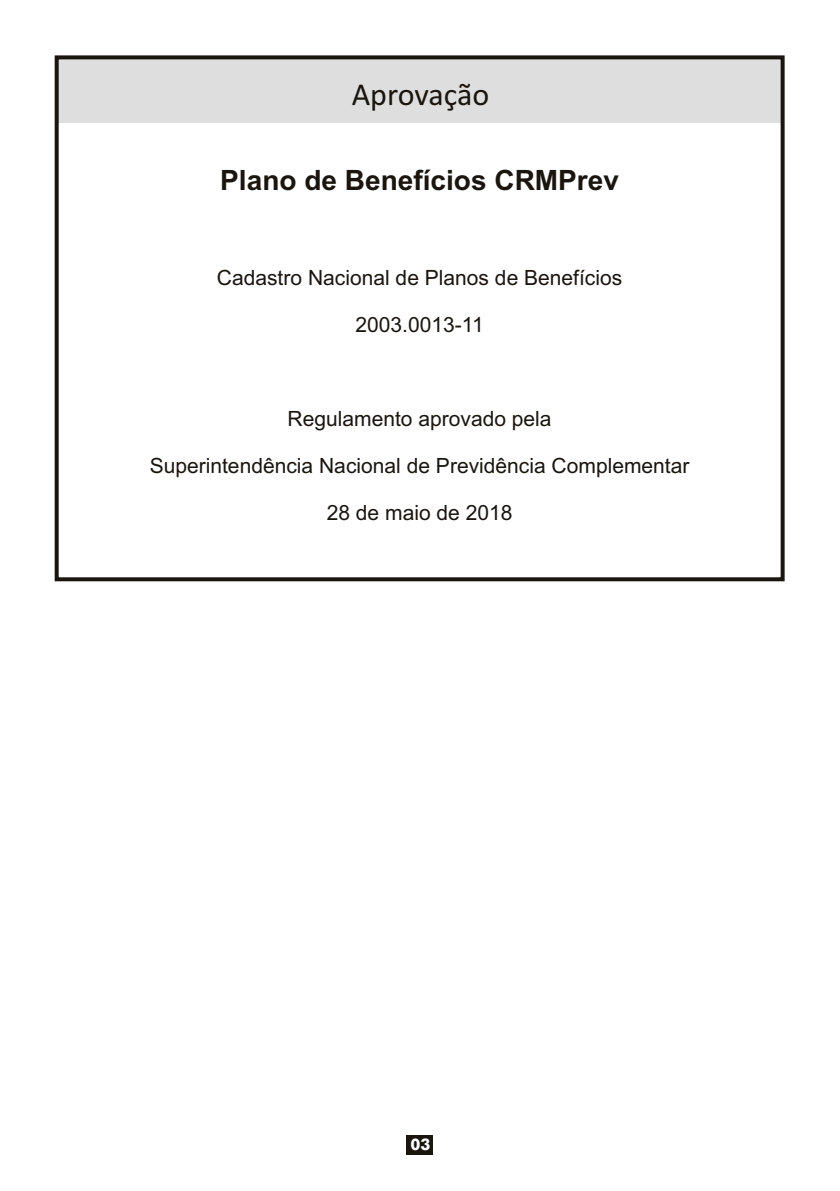
<style>
.page{position:relative;width:840px;height:1191px;background:#fff}
.page>*{position:absolute;margin:0;border:0;box-sizing:border-box;transform-origin:0 0}
.t1{font:32px "Calibri";color:#1a150f}
.t2{font:700 28px "Arial";color:#1a150f}
.t3{font:21px "Arial";color:#1a150f}
.t4{font:700 16px "Futura BT";color:#fff}
</style>
<div class="page">
<div style="left:57px;top:57px;width:725px;height:66px;background:#dfdede"></div>
<div style="left:55px;top:55px;width:729px;height:526px;border:4px solid #1a150f"></div>
<div style="left:406px;top:1135px;width:27px;height:19px;background:#1a150f"></div>
<h1 class="t1" style="left:351px;top:81px;width:139px">Aprovação</h1>
<h2 class="t2" style="left:220px;top:170px;width:400px">Plano de Benefícios CRMPrev</h2>
<p class="t3" style="left:217px;top:270px;width:407px">Cadastro Nacional de Planos de Benefícios</p>
<p class="t3" style="left:355px;top:317px;width:130px">2003.0013-11</p>
<p class="t3" style="left:287px;top:411px;width:265px">Regulamento aprovado pela</p>
<p class="t3" style="left:150px;top:458px;width:541px">Superintendência Nacional de Previdência Complementar</p>
<p class="t3" style="left:326px;top:505px;width:187px">28 de maio de 2018</p>
<p class="t4" style="left:410px;top:1137px;width:21px">03</p>
</div>
